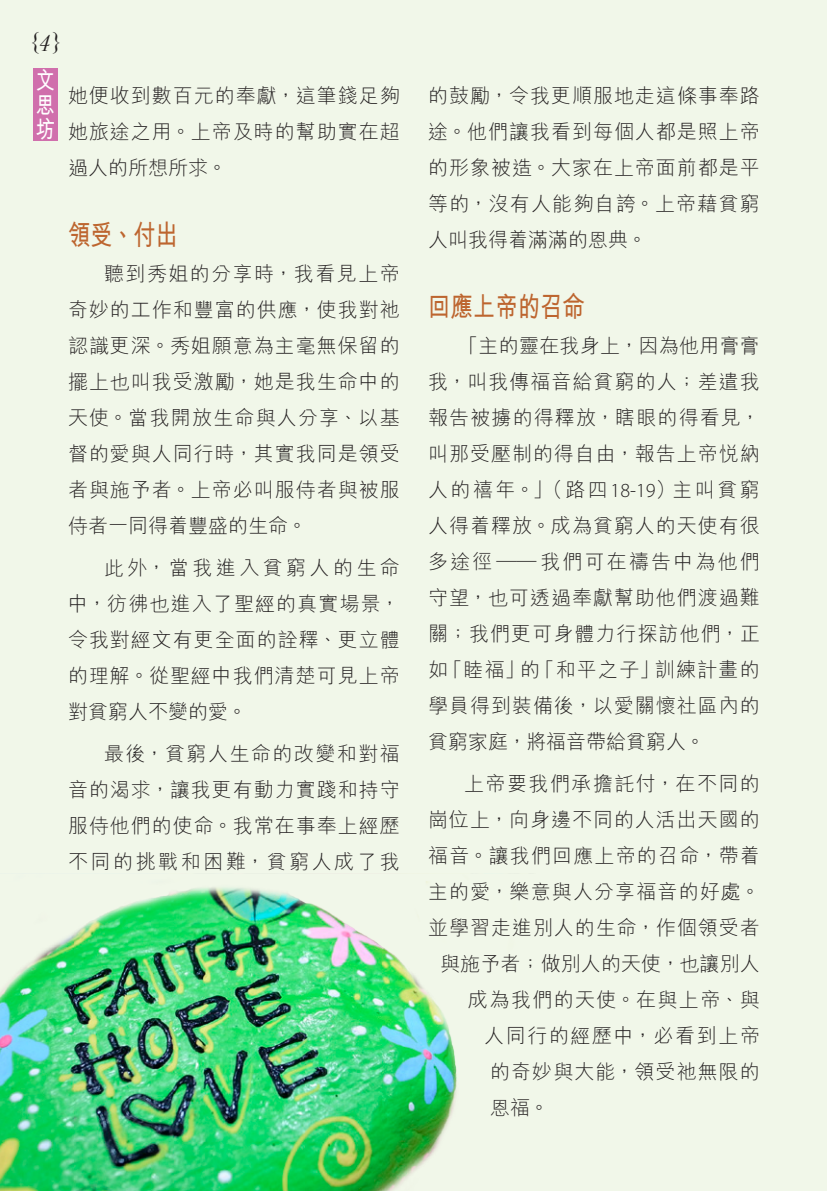
<style>
.page{position:relative;width:828px;height:1191px;background:#fff}
.page>*{position:absolute;margin:0;border:0;box-sizing:border-box;transform-origin:0 0}
._2012_newletter_sub{font:700 28px "M Hei HK";color:#bd652f;scale:.8 1}
._2012_眉題{font:700 24px/24px "M Hei HK";color:#fff;text-align:justify;scale:.8 1}
._2012_number{font:italic 24px "Baskerville";color:#231f20}
._2012_newsletter_tex{font:300 20px/36px "M Hei HK";letter-spacing:.05em;color:#231f20;text-align:justify}
._2012_newsletter_tex-2{font:300 20px "M Hei HK";letter-spacing:.005em;color:#231f20}
._2012_newsletter_tex-3{font:300 20px "M Hei HK";letter-spacing:.075em;color:#231f20}
._2012_newsletter_tex-4{font:300 20px "M Hei HK";letter-spacing:.07em;color:#231f20}
._2012_newsletter_tex-5{font:300 20px "M Hei HK";letter-spacing:.08em;color:#231f20}
.s1{font-family:"Myriad Pro"}
</style>
<div class="page">
<div style="left:0;top:0;width:827px;height:1191px;background:#f1f7e9"></div>
<img style="left:0;top:881px;width:457px;height:310px">
<div style="left:33px;top:68px;width:25px;height:72px;background:#d06fac"></div>
<p class="_2012_number" style="left:29px;top:26px;width:34px">{4}</p>
<p class="_2012_眉題" style="left:36px;top:67px;width:24px">文思坊</p>
<p class="_2012_newsletter_tex" style="left:68px;top:77px;width:333px">她便收到數百元的奉獻，這筆錢足夠她旅途之用。上帝及時的幫助實在超過人的所想所求。</p>
<p class="_2012_newletter_sub" style="left:68px;top:214px;width:139px">領受、付出</p>
<p class="_2012_newsletter_tex" style="left:68px;top:255px;width:333px;text-indent:36px">聽到秀姐的分享時，我看見上帝奇妙的工作和豐富的供應，使我對祂認識更深。秀姐願意為主毫無保留的擺上也叫我受激勵，她是我生命中的天使。當我開放生命與人分享、以基督的愛與人同行時，其實我同是領受者與施予者。上帝必叫服侍者與被服侍者一同得着豐盛的生命。</p>
<p class="_2012_newsletter_tex" style="left:68px;top:548px;width:333px;text-indent:36px">此外，當我進入貧窮人的生命中，彷彿也進入了聖經的真實場景，令我對經文有更全面的詮釋、更立體的理解。從聖經中我們清楚可見上帝對貧窮人不變的愛。</p>
<p class="_2012_newsletter_tex" style="left:68px;top:734px;width:333px;text-indent:36px">最後，貧窮人生命的改變和對福音的渴求，讓我更有動力實踐和持守服侍他們的使命。我常在事奉上經歷不同的挑戰和困難，貧窮人成了我</p>
<p class="_2012_newsletter_tex" style="left:428px;top:77px;width:333px">的鼓勵，令我更順服地走這條事奉路途。他們讓我看到每個人都是照上帝的形象被造。大家在上帝面前都是平等的，沒有人能夠自誇。上帝藉貧窮人叫我得着滿滿的恩典。</p>
<p class="_2012_newletter_sub" style="left:428px;top:286px;width:198px">回應上帝的召命</p>
<p class="_2012_newsletter_tex" style="left:428px;top:327px;width:333px;text-indent:30px">「主的靈在我身上，因為他用膏膏我，叫我傳福音給貧窮的人；差遣我報告被擄的得釋放，瞎眼的得看見，叫那受壓制的得自由，報告上帝悅納人的禧年。」（路四<span class="s1">18-19</span>）主叫貧窮人得着釋放。成為貧窮人的天使有很多途徑——我們可在禱告中為他們守望，也可透過奉獻幫助他們渡過難關；我們更可身體力行探訪他們，正如「睦福」的「和平之子」訓練計畫的學員得到裝備後，以愛關懷社區內的貧窮家庭，將福音帶給貧窮人。</p>
<p class="_2012_newsletter_tex-3" style="left:464px;top:769px;width:297px">上帝要我們承擔託付，在不同的</p>
<p class="_2012_newsletter_tex" style="left:428px;top:800px;width:333px">崗位上，向身邊不同的人活出天國的</p>
<p class="_2012_newsletter_tex" style="left:428px;top:836px;width:333px">福音。讓我們回應上帝的召命，帶着</p>
<p class="_2012_newsletter_tex" style="left:428px;top:872px;width:333px">主的愛，樂意與人分享福音的好處。</p>
<p class="_2012_newsletter_tex" style="left:428px;top:908px;width:333px">並學習走進別人的生命，作個領受者</p>
<p class="_2012_newsletter_tex-2" style="left:440px;top:949px;width:321px">與施予者；做別人的天使，也讓別人</p>
<p class="_2012_newsletter_tex-4" style="left:468px;top:985px;width:293px">成為我們的天使。在與上帝、與</p>
<p class="_2012_newsletter_tex-5" style="left:484px;top:1021px;width:277px">人同行的經歷中，必看到上帝</p>
<p class="_2012_newsletter_tex" style="left:490px;top:1052px;width:271px">的奇妙與大能，領受祂無限的</p>
<p class="_2012_newsletter_tex" style="left:490px;top:1088px;width:60px">恩福。</p>
</div>
